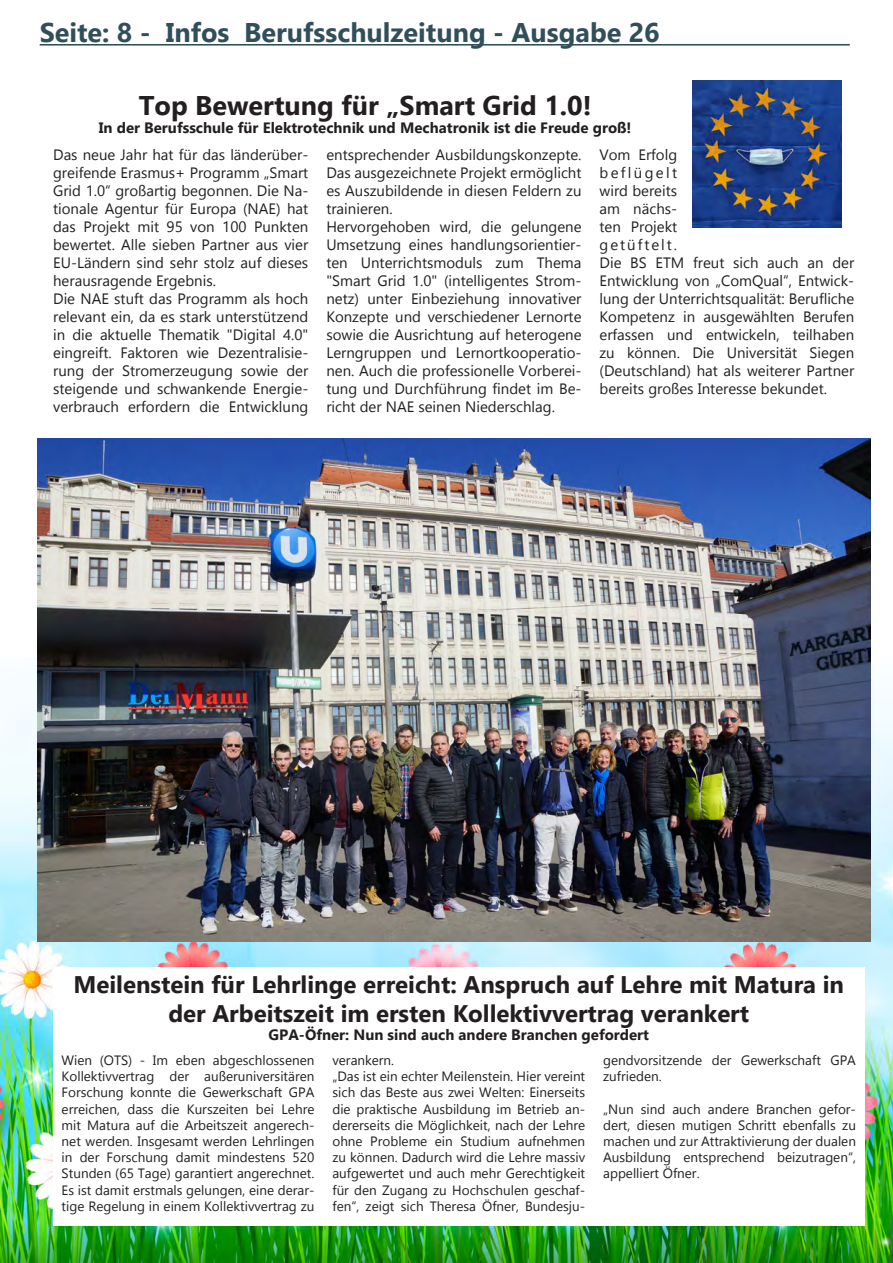
<style>
.page{position:relative;width:893px;height:1263px;background:#fff}
.page>*{position:absolute;margin:0;border:0;box-sizing:border-box;transform-origin:0 0}
.t1{font:700 27px "Gadugi";color:#314f5a}
.t2{font:700 27px "Gadugi";color:#231f20}
.t3{font:700 24px/28.8px "Gadugi";color:#231f20;text-align:center}
.t4{font:15px/18px "Gadugi";color:#231f20}
.t5{font:700 15px "Gadugi";color:#231f20}
.t6{font:13.5px/16.2px "Gadugi";color:#231f20;text-align:justify}
</style>
<div class="page">
<hr style="left:40px;top:44px;width:810px;height:2px;background:#314f5a">
<img style="left:0;top:657px;width:893px;height:606px">
<img style="left:37px;top:438px;width:833px;height:504px">
<img style="left:692px;top:81px;width:150px;height:146px">
<div style="left:53px;top:967px;width:811px;height:259px;background:#fff"></div>
<h1 class="t1" style="left:40px;top:17px;width:622px">Seite: 8 - Infos Berufsschulzeitung - Ausgabe 26</h1>
<h1 class="t2" style="left:139px;top:90px;width:454px">Top Bewertung für „Smart Grid 1.0!</h1>
<p class="t5" style="left:99px;top:119px;width:534px">In der Berufsschule für Elektrotechnik und Mechatronik ist die Freude groß!</p>
<p class="t4" style="left:53px;top:145px;width:257px">Das neue Jahr hat für das länderüber&shy;greifende Erasmus+ Programm „Smart Grid 1.0“ großartig begonnen. Die Na&shy;tionale Agentur für Europa (NAE) hat das Projekt mit 95 von 100 Punkten bewertet. Alle sieben Partner aus vier EU-Ländern sind sehr stolz auf dieses herausragende Ergebnis.<br>Die NAE stuft das Programm als hoch relevant ein, da es stark unterstützend in die aktuelle Thematik "Digital 4.0" eingreift. Faktoren wie Dezentralisie&shy;rung der Stromerzeugung sowie der steigende und schwankende Energie&shy;verbrauch erfordern die Entwicklung</p>
<p class="t4" style="left:326px;top:145px;width:257px">entsprechender Ausbildungskonzepte.<br>Das ausgezeichnete Projekt ermöglicht es Auszubildende in diesen Feldern zu trainieren.<br>Hervorgehoben wird, die gelungene Umsetzung eines handlungsorientier&shy;ten Unterrichtsmoduls zum Thema "Smart Grid 1.0" (intelligentes Strom&shy;netz) unter Einbeziehung innovativer Konzepte und verschiedener Lernorte sowie die Ausrichtung auf heterogene Lerngruppen und Lernortkooperatio&shy;nen. Auch die professionelle Vorberei&shy;tung und Durchführung findet im Be&shy;richt der NAE seinen Niederschlag.</p>
<p class="t4" style="left:599px;top:145px;width:256px">Vom Erfolg<br>beflügelt<br>wird bereits<br>am nächs-<br>ten Projekt<br>getüftelt.<br>Die BS ETM freut sich auch an der<br>Entwicklung von „ComQual“, Entwick&shy;lung der Unterrichtsqualität: Berufliche<br>Kompetenz in ausgewählten Berufen erfassen und entwickeln, teilhaben zu können. Die Universität Siegen (Deutschland) hat als weiterer Partner bereits großes Interesse bekundet.</p>
<h2 class="t3" style="left:73px;top:970px;width:772px">Meilenstein für Lehrlinge erreicht: Anspruch auf Lehre mit Matura in der Arbeitszeit im ersten Kollektivvertrag verankert</h2>
<p class="t5" style="left:269px;top:1026px;width:382px">GPA-Öfner: Nun sind auch andere Branchen gefordert</p>
<p class="t6" style="left:62px;top:1052px;width:254px">Wien (OTS) - Im eben abgeschlossenen Kollektivvertrag der außeruniversitären Forschung konnte die Gewerkschaft GPA erreichen, dass die Kurszeiten bei Lehre mit Matura auf die Arbeitszeit angerech&shy;net werden. Insgesamt werden Lehrlingen in der Forschung damit mindestens 520<br>Stunden (65 Tage) garantiert angerechnet.<br>Es ist damit erstmals gelungen, eine derar&shy;tige Regelung in einem Kollektivvertrag zu</p>
<p class="t6" style="left:332px;top:1052px;width:254px;text-align:left">verankern.<br>„Das ist ein echter Meilenstein. Hier vereint sich das Beste aus zwei Welten: Einerseits die praktische Ausbildung im Betrieb an&shy;dererseits die Möglichkeit, nach der Lehre ohne Probleme ein Studium aufnehmen zu können. Dadurch wird die Lehre massiv aufgewertet und auch mehr Gerechtigkeit für den Zugang zu Hochschulen geschaf&shy;fen“, zeigt sich Theresa Öfner, Bundesju-</p>
<p class="t6" style="left:603px;top:1052px;width:254px">gendvorsitzende der Gewerkschaft GPA zufrieden.</p>
<p class="t6" style="left:603px;top:1100px;width:254px">„Nun sind auch andere Branchen gefor&shy;dert, diesen mutigen Schritt ebenfalls zu machen und zur Attraktivierung der dualen Ausbildung entsprechend beizutragen“, appelliert Öfner.</p>
</div>
